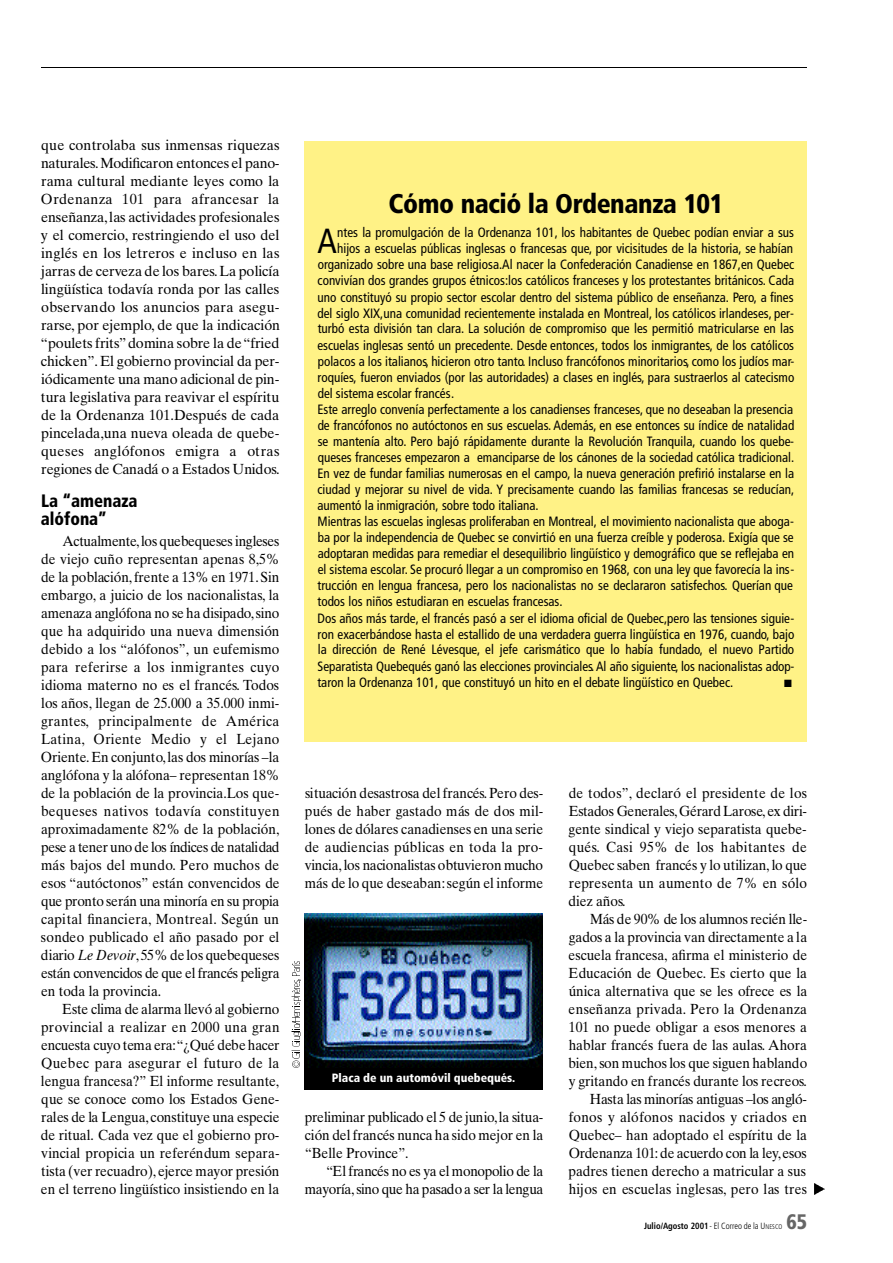
<style>
.page{position:relative;width:893px;height:1263px;background:#fff}
.page>*{position:absolute;margin:0;border:0;box-sizing:border-box;transform-origin:0 0}
.t1{font:condensed 34.8px "Frutiger";color:#000}
.t2{font:900 condensed 27px "Frutiger";letter-spacing:-.015em;color:#000}
.t3{font:900 condensed 21px "Frutiger";color:#666;scale:.95 1}
.t4{font:900 condensed 18px/18px "Frutiger";color:#000;scale:.93 1}
.t5{font:14.7px/18px "Times Ten";color:#000;text-align:justify;scale:.93 1}
.t6{font:14.7px/18px "Times Ten";color:#000;text-align:justify}
.t7{font:14.7px/18px "Times Ten";letter-spacing:-.02em;color:#000;text-align:right;scale:.93 1}
.t8{font:condensed 13.5px "Frutiger";color:#000}
.t9{font:900 condensed 12px "Frutiger";color:#fff}
.t10{font:10.5px "Zapf Dingbats";color:#000}
.t11{font:700 condensed 9px "Frutiger";color:#000;scale:.95 1}
.s1{font-style:italic}
.s2{font-weight:300}
.s3{font-weight:300;font-size:6.75px}
</style>
<div class="page">
<img style="left:814px;top:1183px;width:10px;height:11px">
<div style="left:304px;top:141px;width:502px;height:601px;background:#fff286"></div>
<img style="left:304px;top:913px;width:239px;height:155px">
<div style="left:304px;top:1068px;width:239px;height:22px;background:#000"></div>
<hr style="left:41px;top:67px;width:765px;height:1px;background:#000">
<svg style="left:291px;top:961px;width:10px;height:107px"></svg>
<p class="t6" style="left:41px;top:137px;width:241px">que controlaba sus inmensas riquezas n a t u r a l e s.M o d i ficaron entonces el pano&shy;rama cultural mediante leyes como la Ordenanza 101 para afrancesar la e n s e ñ a n z a ,las actividades profesionales y el comercio, restringiendo el uso del inglés en los letreros e incluso en las jarras de cerveza de los bares. La policía lingüística todavía ronda por las calles observando los anuncios para asegu&shy;rarse, por ejemplo, de que la indicación “poulets frits”domina sobre la de “ f r i e d c h i c k e n ” . El gobierno provincial da per&shy;iódicamente una mano adicional de pin&shy;tura legislativa para reavivar el espíritu de la Ordenanza 101.Después de cada pincelada,una nueva oleada de quebe&shy;queses anglófonos emigra a otras regiones de Canadá o a Estados Unidos.</p>
<p class="t4" style="left:41px;top:493px;width:105px">La “amenaza alófona”</p>
<p class="t5" style="left:41px;top:533px;width:258px;text-indent:22px">A c t u a l m e n t e, los quebequeses ingleses de viejo cuño representan apenas 8,5% de la población, frente a 13% en 1971.S i n embargo, a juicio de los nacionalistas, la amenaza anglófona no se ha disipado,s i n o que ha adquirido una nueva dimensión debido a los “ a l ó f o n o s ” , un eufemismo para referirse a los inmigrantes cuyo idioma materno no es el francés. To d o s los años, llegan de 25.000 a 35.000 inmi&shy;g r a n t e s, principalmente de A m é r i c a L a t i n a , Oriente Medio y el Lejano O r i e n t e. En conjunto, las dos minorías –la anglófona y la alófona– representan 18% de la población de la provincia.Los que&shy;bequeses nativos todavía constituyen aproximadamente 82% de la población, pese a tener uno de los índices de natalidad más bajos del mundo. Pero muchos de esos “autóctonos” están convencidos de que pronto serán una minoría en su propia capital fin a n c i e r a , M o n t r e a l . Según un sondeo publicado el año pasado por el diario <span class="s1">Le Devoir</span>, 55% de los quebequeses están convencidos de que el francés peligra en toda la provincia.</p>
<p class="t5" style="left:41px;top:1001px;width:258px;text-indent:21px">Este clima de alarma llevó al gobierno provincial a realizar en 2000 una gran encuesta cuyo tema era:“¿Qué debe hacer Quebec para asegurar el futuro de la lengua francesa?” El informe resultante, que se conoce como los Estados Gene&shy;rales de la Lengua, constituye una especie de ritual. Cada vez que el gobierno pro&shy;vincial propicia un referéndum separa&shy;tista (ver recuadro), ejerce mayor presión en el terreno lingüístico insistiendo en la</p>
<h2 class="t2" style="left:388px;top:192px;width:336px">Cómo nació la Ordenanza 101</h2>
<h1 class="t1" style="left:317px;top:227px;width:21px">A</h1>
<p class="t8" style="left:337px;top:227px;width:458px">ntes la promulgación de la Ordenanza 101, los habitantes de Quebec podían enviar a sus</p>
<p class="t8" style="left:337px;top:243px;width:457px">hijos a escuelas públicas inglesas o francesas que, por vicisitudes de la historia, se habían</p>
<p class="t8" style="left:318px;top:259px;width:478px">organizado sobre una base religiosa.Al nacer la Confederación Canadiense en 1867,en Quebec</p>
<p class="t8" style="left:317px;top:275px;width:478px">convivían dos grandes grupos étnicos:los católicos franceses y los protestantes británicos. Cada</p>
<p class="t8" style="left:317px;top:291px;width:477px">uno constituyó su propio sector escolar dentro del sistema público de enseñanza. Pero, a fines</p>
<p class="t8" style="left:317px;top:308px;width:478px">del siglo XIX,una comunidad recientemente instalada en Montreal, los católicos irlandeses, per-</p>
<p class="t8" style="left:318px;top:323px;width:478px">turbó esta división tan clara. La solución de compromiso que les permitió matricularse en las</p>
<p class="t8" style="left:317px;top:339px;width:478px">escuelas inglesas sentó un precedente. Desde entonces, todos los inmigrantes, de los católicos</p>
<p class="t8" style="left:318px;top:356px;width:478px">polacos a los italianos, hicieron otro tanto. Incluso francófonos minoritarios, como los judíos mar-</p>
<p class="t8" style="left:317px;top:372px;width:478px">roquíes, fueron enviados (por las autoridades) a clases en inglés, para sustraerlos al catecismo</p>
<p class="t8" style="left:318px;top:388px;width:138px">del sistema escolar francés.</p>
<p class="t8" style="left:317px;top:404px;width:477px">Este arreglo convenía perfectamente a los canadienses franceses, que no deseaban la presencia</p>
<p class="t8" style="left:318px;top:420px;width:478px">de francófonos no autóctonos en sus escuelas. Además, en ese entonces su índice de natalidad</p>
<p class="t8" style="left:318px;top:436px;width:478px">se mantenía alto. Pero bajó rápidamente durante la Revolución Tranquila, cuando los quebe-</p>
<p class="t8" style="left:318px;top:452px;width:478px">queses franceses empezaron a emanciparse de los cánones de la sociedad católica tradicional.</p>
<p class="t8" style="left:317px;top:468px;width:478px">En vez de fundar familias numerosas en el campo, la nueva generación prefirió instalarse en la</p>
<p class="t8" style="left:317px;top:484px;width:478px">ciudad y mejorar su nivel de vida. Y precisamente cuando las familias francesas se reducían,</p>
<p class="t8" style="left:317px;top:500px;width:223px">aumentó la inmigración, sobre todo italiana.</p>
<p class="t8" style="left:317px;top:516px;width:478px">Mientras las escuelas inglesas proliferaban en Montreal, el movimiento nacionalista que aboga-</p>
<p class="t8" style="left:318px;top:532px;width:477px">ba por la independencia de Quebec se convirtió en una fuerza creíble y poderosa. Exigía que se</p>
<p class="t8" style="left:318px;top:548px;width:478px">adoptaran medidas para remediar el desequilibrio lingüístico y demográfico que se reflejaba en</p>
<p class="t8" style="left:318px;top:564px;width:478px">el sistema escolar. Se procuró llegar a un compromiso en 1968, con una ley que favorecía la ins-</p>
<p class="t8" style="left:317px;top:580px;width:477px">trucción en lengua francesa, pero los nacionalistas no se declararon satisfechos. Querían que</p>
<p class="t8" style="left:317px;top:596px;width:246px">todos los niños estudiaran en escuelas francesas.</p>
<p class="t8" style="left:317px;top:612px;width:478px">Dos años más tarde, el francés pasó a ser el idioma oficial de Quebec,pero las tensiones siguie-</p>
<p class="t8" style="left:317px;top:628px;width:478px">ron exacerbándose hasta el estallido de una verdadera guerra lingüística en 1976, cuando, bajo</p>
<p class="t8" style="left:318px;top:644px;width:478px">la dirección de René Lévesque, el jefe carismático que lo había fundado, el nuevo Partido</p>
<p class="t8" style="left:317px;top:660px;width:478px">Separatista Quebequés ganó las elecciones provinciales. Al año siguiente, los nacionalistas adop-</p>
<p class="t8" style="left:317px;top:676px;width:417px">taron la Ordenanza 101, que constituyó un hito en el debate lingüístico en Quebec.</p>
<p class="t10" style="left:784px;top:678px;width:9px">■</p>
<p class="t5" style="left:305px;top:785px;width:258px">situación desastrosa del francés. Pero des&shy;pués de haber gastado más de dos mil&shy;lones de dólares canadienses en una serie de audiencias públicas en toda la pro&shy;v i n c i a , los nacionalistas obtuvieron mucho más de lo que deseaban: según el informe</p>
<p class="t9" style="left:332px;top:1073px;width:185px">Placa de un automóvil quebequés.</p>
<p class="t5" style="left:305px;top:1109px;width:258px">preliminar publicado el 5 de junio,la situa&shy;ción del francés nunca ha sido mejor en la “Belle Province”.</p>
<p class="t7" style="left:305px;top:1163px;width:258px">“El francés no es ya el monopolio de la<br>m a y o r í a , sino que ha pasado a ser la lengua</p>
<p class="t5" style="left:568px;top:785px;width:258px">de todos”, declaró el presidente de los Estados Generales, Gérard Larose, ex diri&shy;gente sindical y viejo separatista quebe&shy;q u é s. Casi 95% de los habitantes de Quebec saben francés y lo utilizan, lo que representa un aumento de 7% en sólo diez años.</p>
<p class="t5" style="left:568px;top:911px;width:258px;text-align:right">Más de 90% de los alumnos recién lle&shy;gados a la provincia van directamente a la escuela francesa, afirma el ministerio de Educación de Quebec. Es cierto que la única alternativa que se les ofrece es la enseñanza privada. Pero la Ordenanza 101 no puede obligar a esos menores a hablar francés fuera de las aulas. Ahora b i e n , son muchos los que siguen hablando y gritando en francés durante los recreos.<br>Hasta las minorías antiguas –los angló&shy;fonos y alófonos nacidos y criados en Quebec– han adoptado el espíritu de la Ordenanza 101: de acuerdo con la ley,e s o s padres tienen derecho a matricular a sus hijos en escuelas inglesas, pero las tres</p>
<p class="t11" style="left:644px;top:1222px;width:147px">Julio/Agosto 2001<span class="s2">- El Correo de la U</span><span class="s3">NESCO</span></p>
<h3 class="t3" style="left:786px;top:1214px;width:23px">65</h3>
</div>
